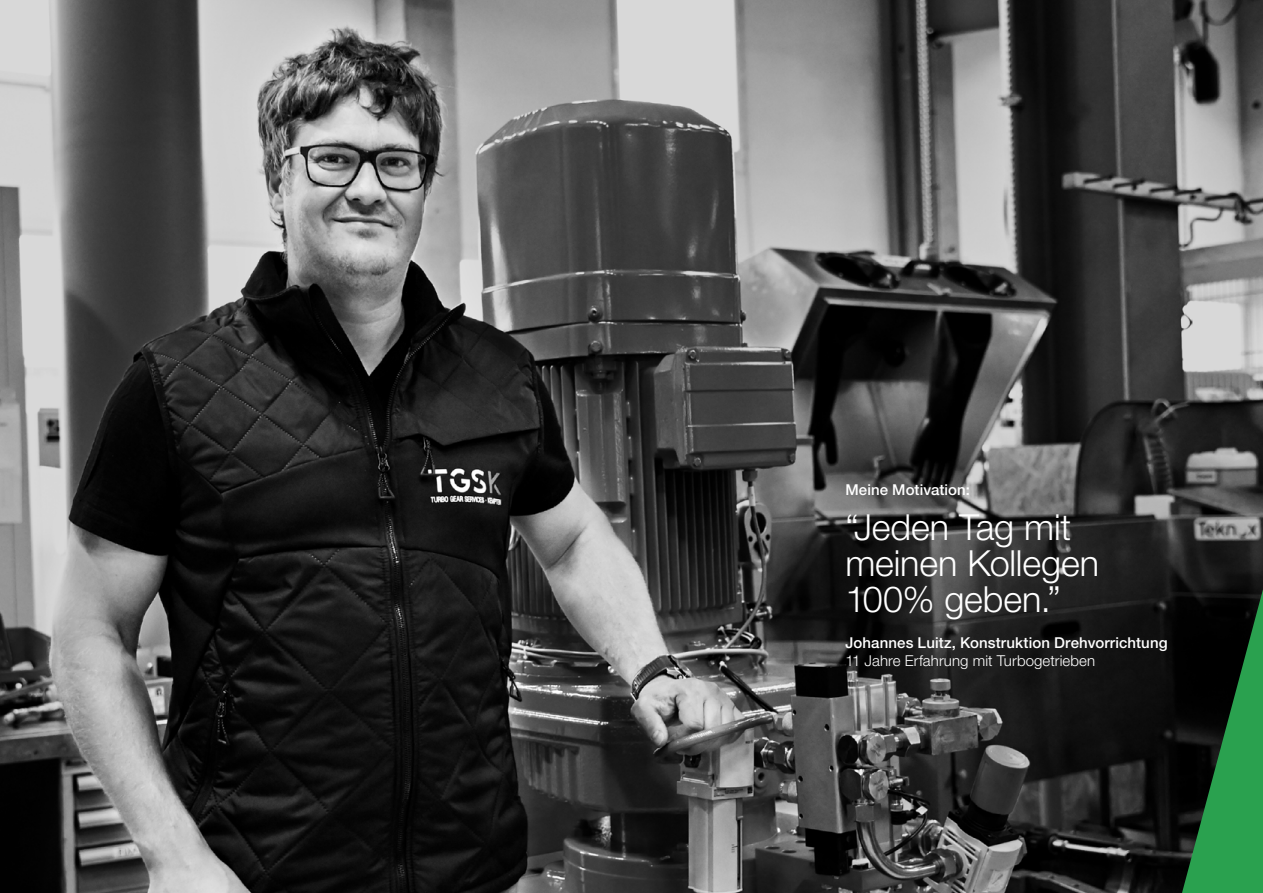
<style>
.page{position:relative;width:1263px;height:893px;background:#fff}
.page>*{position:absolute;margin:0;border:0;box-sizing:border-box;transform-origin:0 0}
.t1{font:300 36px/36px "Helvetica Neue LT Std";letter-spacing:-.005em;color:#fff}
.t2{font:500 15px "Helvetica Neue LT Std";letter-spacing:.005em;color:#fff}
.t3{font:300 15px "Helvetica Neue LT Std";letter-spacing:.005em;color:#fff}
</style>
<div class="page">
<img style="left:0;top:0;width:1263px;height:893px">
<svg style="left:1182px;top:589px;width:81px;height:304px;background:#175129"></svg>
<p class="t2" style="left:845px;top:481px;width:126px">Meine Motivation:</p>
<h1 class="t1" style="left:845px;top:508px;width:255px">“Jeden Tag mit meinen Kollegen<br>100% geben.”</h1>
<p class="t2" style="left:845px;top:634px;width:324px">Johannes Luitz, Konstruktion Drehvorrichtung</p>
<p class="t3" style="left:845px;top:651px;width:251px">11 Jahre Erfahrung mit Turbogetrieben</p>
</div>
